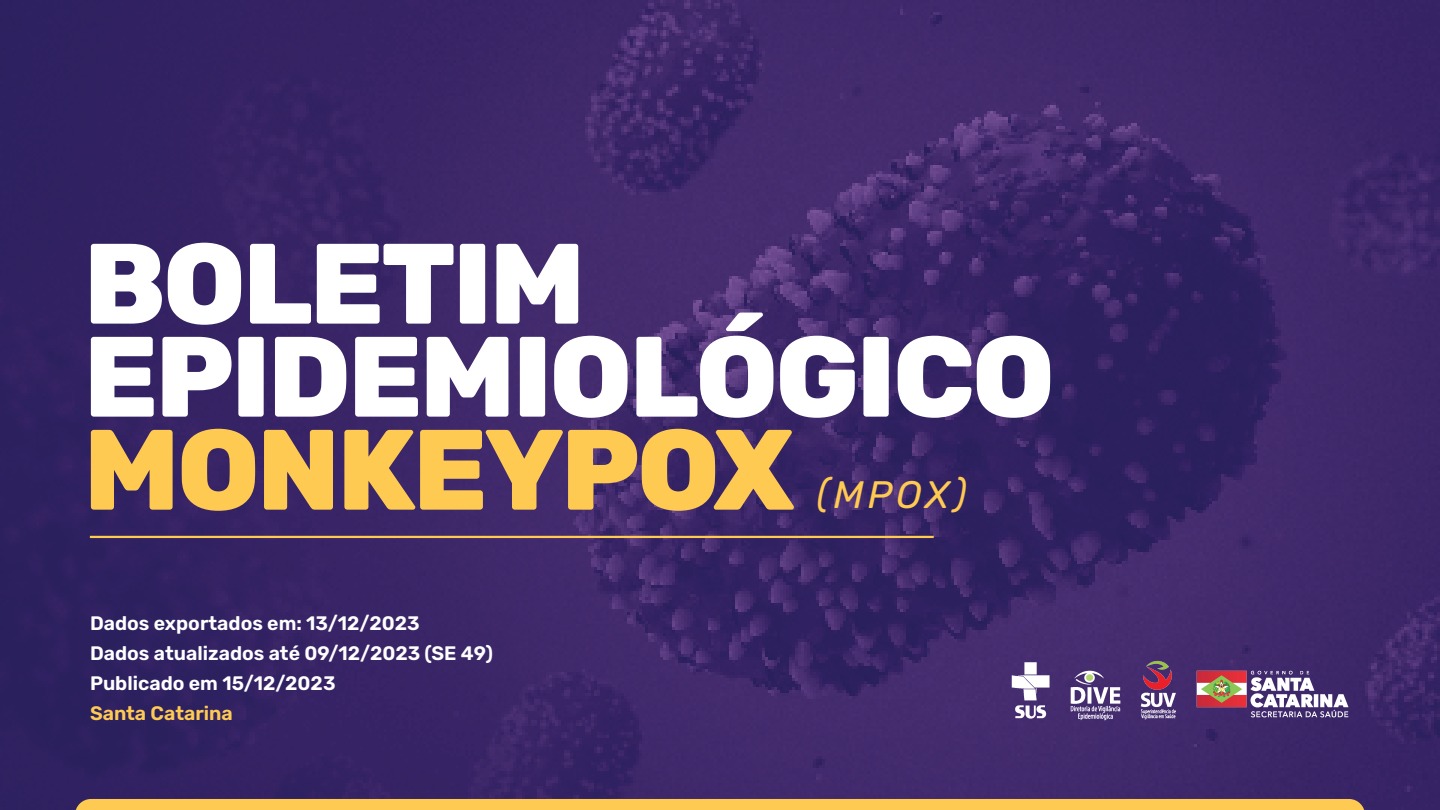
<style>
.page{position:relative;width:1440px;height:810px;background:#fff}
.page>*{position:absolute;margin:0;border:0;box-sizing:border-box;transform-origin:0 0}
.t1{font:800 114px/93px "Rubik";letter-spacing:-.025em;color:#fff}
.t2{font:800 114px "Rubik";letter-spacing:-.025em;color:#ffca52}
.t3{font:italic 38.25px "Rubik";color:#ffca52}
.t4{font:600 19.5px/30px "Rubik";color:#fff}
.t5{font:600 19.5px "Rubik";color:#ffca52}
</style>
<div class="page">
<img style="left:0;top:0;width:1440px;height:810px">
<hr style="left:90px;top:536px;width:844px;height:2px;background:#ffca52">
<div style="left:75px;top:799px;width:1290px;height:11px;background:#ffca52"></div>
<img style="left:1001px;top:656px;width:357px;height:69px">
<h1 class="t1" style="left:84px;top:238px;width:973px">BOLETIM<br>EPIDEMIOLÓGICO</h1>
<h1 class="t2" style="left:84px;top:404px;width:712px">MONKEYPOX</h1>
<h2 class="t3" style="left:817px;top:467px;width:152px">(MPOX)</h2>
<p class="t4" style="left:90px;top:609px;width:404px">Dados exportados em: 13/12/2023<br>Dados atualizados até 09/12/2023 (SE 49)<br>Publicado em 15/12/2023</p>
<p class="t5" style="left:90px;top:699px;width:144px">Santa Catarina</p>
</div>
